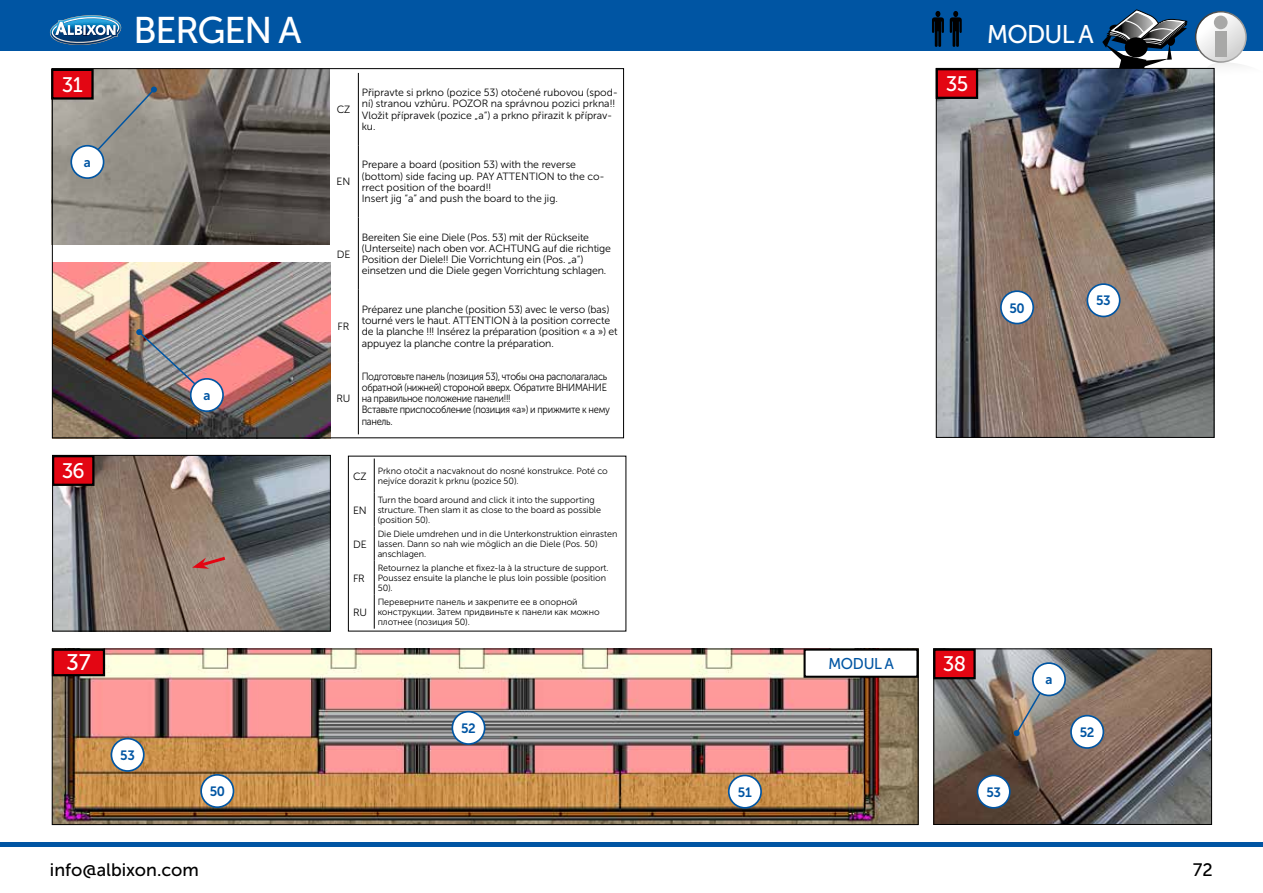
<style>
.page{position:relative;width:1263px;height:893px;background:#fff}
.page>*{position:absolute;margin:0;border:0;box-sizing:border-box;transform-origin:0 0}
.t1{font:37.05px "Museo Sans Cyrl 500";letter-spacing:-.03em;color:#fff}
.t2{font:25.5px "Museo Sans Cyrl 500";letter-spacing:-.03em;color:#fff}
.t3{font:22.5px "Museo Sans Cyrl 500";color:#fff}
.t4{font:21px "Museo Sans Cyrl 500";letter-spacing:-.03em;color:#fff}
.t5{font:18px "Museo Sans Cyrl 500";color:#000}
.t6{font:15.6px "Museo Sans Cyrl 500";letter-spacing:-.02em;color:#0055a3;scale:.96 1}
.t7{font:13.5px "Museo Sans Cyrl 700";letter-spacing:-.03em;color:#0055a3}
.t8{font:10.5px/11.2px "Museo Sans Cyrl 300";letter-spacing:-.01em;color:#000}
.t9{font:10.5px/11.2px "Museo Sans Cyrl 300";letter-spacing:-.03em;color:#000;scale:.89 1}
.t10{font:9px/9.8px "Museo Sans Cyrl 300";color:#000}
</style>
<div class="page">
<div style="left:0;top:0;width:1263px;height:51px;background:#0055a3"></div>
<hr style="left:0;top:842px;width:1263px;height:4px;background:#0055a3">
<svg style="left:1196px;top:12px;width:50px;height:50px"></svg>
<div style="left:1195px;top:11px;width:52px;height:52px;border:2px solid #fff;border-radius:50%"></div>
<svg style="left:1202px;top:62px;width:39px;height:26px"></svg>
<div style="left:1215px;top:32px;width:11px;height:25px;background:#a8a8a7"></div>
<div style="left:1214px;top:16px;width:13px;height:13px;background:#a8a8a7;border-radius:50%"></div>
<svg style="left:1102px;top:10px;width:85px;height:58px"></svg>
<svg style="left:50px;top:15px;width:71px;height:30px"></svg>
<img style="left:54px;top:263px;width:277px;height:173px">
<img style="left:136px;top:329px;width:73px;height:68px">
<div style="left:191px;top:379px;width:32px;height:32px;background:#fff;border-radius:50%"></div>
<div style="left:190px;top:378px;width:34px;height:34px;border:2px solid #0055a3;border-radius:50%"></div>
<img style="left:54px;top:70px;width:276px;height:174px">
<svg style="left:84px;top:87px;width:73px;height:78px;background:#96948d"></svg>
<div style="left:71px;top:146px;width:33px;height:32px;background:#fff;border-radius:50%"></div>
<div style="left:70px;top:145px;width:34px;height:34px;border:2px solid #0055a3;border-radius:50%"></div>
<svg style="left:932px;top:11px;width:12px;height:36px"></svg>
<svg style="left:950px;top:11px;width:12px;height:36px"></svg>
<img style="left:54px;top:651px;width:862px;height:172px">
<div style="left:52px;top:649px;width:866px;height:176px;border:1px solid #000"></div>
<div style="left:53px;top:650px;width:51px;height:25px;background:#e30613"></div>
<div style="left:52px;top:649px;width:53px;height:27px;border:2px solid #000"></div>
<div style="left:804px;top:650px;width:113px;height:27px;background:#fff"></div>
<div style="left:803px;top:649px;width:115px;height:29px;border:2px solid #000"></div>
<div style="left:201px;top:775px;width:32px;height:32px;background:#fff;border-radius:50%"></div>
<div style="left:200px;top:774px;width:34px;height:34px;border:2px solid #0055a3;border-radius:50%"></div>
<div style="left:729px;top:775px;width:32px;height:33px;background:#fff;border-radius:50%"></div>
<div style="left:728px;top:775px;width:34px;height:34px;border:2px solid #0055a3;border-radius:50%"></div>
<div style="left:111px;top:739px;width:33px;height:32px;background:#fff;border-radius:50%"></div>
<div style="left:111px;top:738px;width:34px;height:34px;border:2px solid #0055a3;border-radius:50%"></div>
<div style="left:452px;top:712px;width:33px;height:32px;background:#fff;border-radius:50%"></div>
<div style="left:451px;top:711px;width:34px;height:34px;border:2px solid #0055a3;border-radius:50%"></div>
<div style="left:52px;top:70px;width:41px;height:28px;background:#e30613"></div>
<div style="left:51px;top:69px;width:43px;height:31px;border:2px solid #000"></div>
<hr style="left:358px;top:73px;width:1px;height:72px;background:#000">
<hr style="left:358px;top:145px;width:1px;height:72px;background:#000">
<hr style="left:358px;top:217px;width:1px;height:73px;background:#000">
<hr style="left:358px;top:290px;width:1px;height:72px;background:#000">
<hr style="left:358px;top:362px;width:1px;height:72px;background:#000">
<img style="left:938px;top:70px;width:274px;height:366px">
<div style="left:936px;top:68px;width:278px;height:370px;border:1px solid #000"></div>
<div style="left:937px;top:69px;width:40px;height:29px;background:#e30613"></div>
<div style="left:936px;top:68px;width:42px;height:31px;border:2px solid #000"></div>
<div style="left:1087px;top:284px;width:33px;height:32px;background:#fff;border-radius:50%"></div>
<div style="left:1086px;top:283px;width:34px;height:34px;border:2px solid #0055a3;border-radius:50%"></div>
<div style="left:1001px;top:291px;width:32px;height:33px;background:#fff;border-radius:50%"></div>
<div style="left:1000px;top:290px;width:34px;height:34px;border:2px solid #0055a3;border-radius:50%"></div>
<img style="left:54px;top:457px;width:275px;height:172px">
<div style="left:52px;top:455px;width:279px;height:176px;border:1px solid #000"></div>
<div style="left:53px;top:456px;width:40px;height:29px;background:#e30613"></div>
<div style="left:52px;top:455px;width:42px;height:31px;border:2px solid #000"></div>
<hr style="left:374px;top:459px;width:1px;height:34px;background:#000">
<hr style="left:374px;top:493px;width:1px;height:34px;background:#000">
<hr style="left:374px;top:527px;width:1px;height:34px;background:#000">
<hr style="left:374px;top:561px;width:1px;height:34px;background:#000">
<hr style="left:374px;top:595px;width:1px;height:34px;background:#000">
<svg style="left:192px;top:554px;width:37px;height:15px"></svg>
<img style="left:935px;top:650px;width:275px;height:173px">
<div style="left:933px;top:648px;width:279px;height:177px;border:1px solid #000"></div>
<div style="left:934px;top:650px;width:40px;height:28px;background:#e30613"></div>
<div style="left:933px;top:648px;width:43px;height:31px;border:2px solid #000"></div>
<svg style="left:1014px;top:676px;width:37px;height:60px;background:#a1968d"></svg>
<div style="left:1033px;top:663px;width:32px;height:32px;background:#fff;border-radius:50%"></div>
<div style="left:1032px;top:662px;width:34px;height:34px;border:2px solid #0055a3;border-radius:50%"></div>
<div style="left:1071px;top:716px;width:32px;height:32px;background:#fff;border-radius:50%"></div>
<div style="left:1070px;top:715px;width:34px;height:34px;border:2px solid #0055a3;border-radius:50%"></div>
<div style="left:977px;top:775px;width:33px;height:33px;background:#fff;border-radius:50%"></div>
<div style="left:977px;top:775px;width:34px;height:34px;border:2px solid #0055a3;border-radius:50%"></div>
<h3 class="t4" style="left:62px;top:73px;width:23px">31</h3>
<p class="t7" style="left:84px;top:155px;width:9px">a</p>
<h1 class="t1" style="left:134px;top:10px;width:170px">BERGEN A</h1>
<p class="t7" style="left:203px;top:388px;width:9px">a</p>
<p class="t8" style="left:337px;top:104px;width:15px">CZ</p>
<p class="t8" style="left:362px;top:87px;width:257px">Připravte si prkno (pozice 53) otočené rubovou (spod&shy;ní) stranou vzhůru. POZOR na správnou pozici prkna!!<br>Vložit přípravek (pozice „a“) a prkno přirazit k příprav&shy;ku.</p>
<p class="t8" style="left:337px;top:176px;width:15px">EN</p>
<p class="t8" style="left:337px;top:248px;width:15px">DE</p>
<p class="t8" style="left:338px;top:321px;width:13px">FR</p>
<p class="t8" style="left:336px;top:393px;width:16px">RU</p>
<p class="t8" style="left:362px;top:159px;width:244px">Prepare a board (position 53) with the reverse (bottom) side facing up. PAY ATTENTION to the co&shy;rrect position of the board!!<br>Insert jig “a” and push the board to the jig.</p>
<p class="t8" style="left:362px;top:232px;width:251px">Bereiten Sie eine Diele (Pos. 53) mit der Rückseite (Unterseite) nach oben vor. ACHTUNG auf die richtige Position der Diele!! Die Vorrichtung ein (Pos. „a“) einsetzen und die Diele gegen Vorrichtung schlagen.</p>
<p class="t8" style="left:362px;top:304px;width:257px">Préparez une planche (position 53) avec le verso (bas) tourné vers le haut. ATTENTION à la position correcte de la planche !!! Insérez la préparation (position « a ») et appuyez la planche contre la préparation.</p>
<p class="t9" style="left:362px;top:370px;width:280px">Подготовьте панель (позиция 53), чтобы она располагалась обратной (нижней) стороной вверх. Обратите ВНИМАНИЕ на правильное положение панели!!!<br>Вставьте приспособление (позиция «a») и прижмите к нему панель.</p>
<h3 class="t4" style="left:62px;top:459px;width:25px">36</h3>
<p class="t8" style="left:353px;top:470px;width:15px">CZ</p>
<p class="t10" style="left:378px;top:466px;width:232px">Prkno otočit a nacvaknout do nosné konstrukce. Poté co nejvíce dorazit k prknu (pozice 50).</p>
<p class="t8" style="left:353px;top:504px;width:15px">EN</p>
<p class="t10" style="left:378px;top:495px;width:225px">Turn the board around and click it into the supporting structure. Then slam it as close to the board as possible (position 50).</p>
<p class="t8" style="left:353px;top:538px;width:15px">DE</p>
<p class="t10" style="left:378px;top:529px;width:241px">Die Diele umdrehen und in die Unterkonstruktion einrasten lassen. Dann so nah wie möglich an die Diele (Pos. 50) anschlagen.</p>
<p class="t8" style="left:353px;top:572px;width:13px">FR</p>
<p class="t10" style="left:378px;top:563px;width:232px">Retournez la planche et fixez-la à la structure de support.<br>Poussez ensuite la planche le plus loin possible (position<br>50).</p>
<p class="t8" style="left:353px;top:606px;width:16px">RU</p>
<p class="t10" style="left:378px;top:597px;width:223px">Переверните панель и закрепите ее в опорной конструкции. Затем придвиньте к панели как можно плотнее (позиция 50).</p>
<h3 class="t3" style="left:66px;top:650px;width:26px">37</h3>
<h3 class="t6" style="left:828px;top:655px;width:70px">MODUL A</h3>
<p class="t7" style="left:120px;top:748px;width:16px">53</p>
<p class="t7" style="left:461px;top:721px;width:16px">52</p>
<p class="t7" style="left:210px;top:784px;width:17px">50</p>
<p class="t7" style="left:738px;top:785px;width:15px">51</p>
<h3 class="t4" style="left:946px;top:72px;width:24px">35</h3>
<h2 class="t2" style="left:987px;top:20px;width:108px">MODUL A</h2>
<p class="t7" style="left:1009px;top:300px;width:17px">50</p>
<p class="t7" style="left:1096px;top:293px;width:16px">53</p>
<h3 class="t4" style="left:943px;top:653px;width:25px">38</h3>
<p class="t7" style="left:986px;top:785px;width:16px">53</p>
<p class="t7" style="left:1045px;top:672px;width:9px">a</p>
<p class="t7" style="left:1080px;top:725px;width:16px">52</p>
<h3 class="t5" style="left:50px;top:860px;width:150px">info@albixon.com</h3>
<h3 class="t5" style="left:1193px;top:860px;width:21px">72</h3>
</div>
